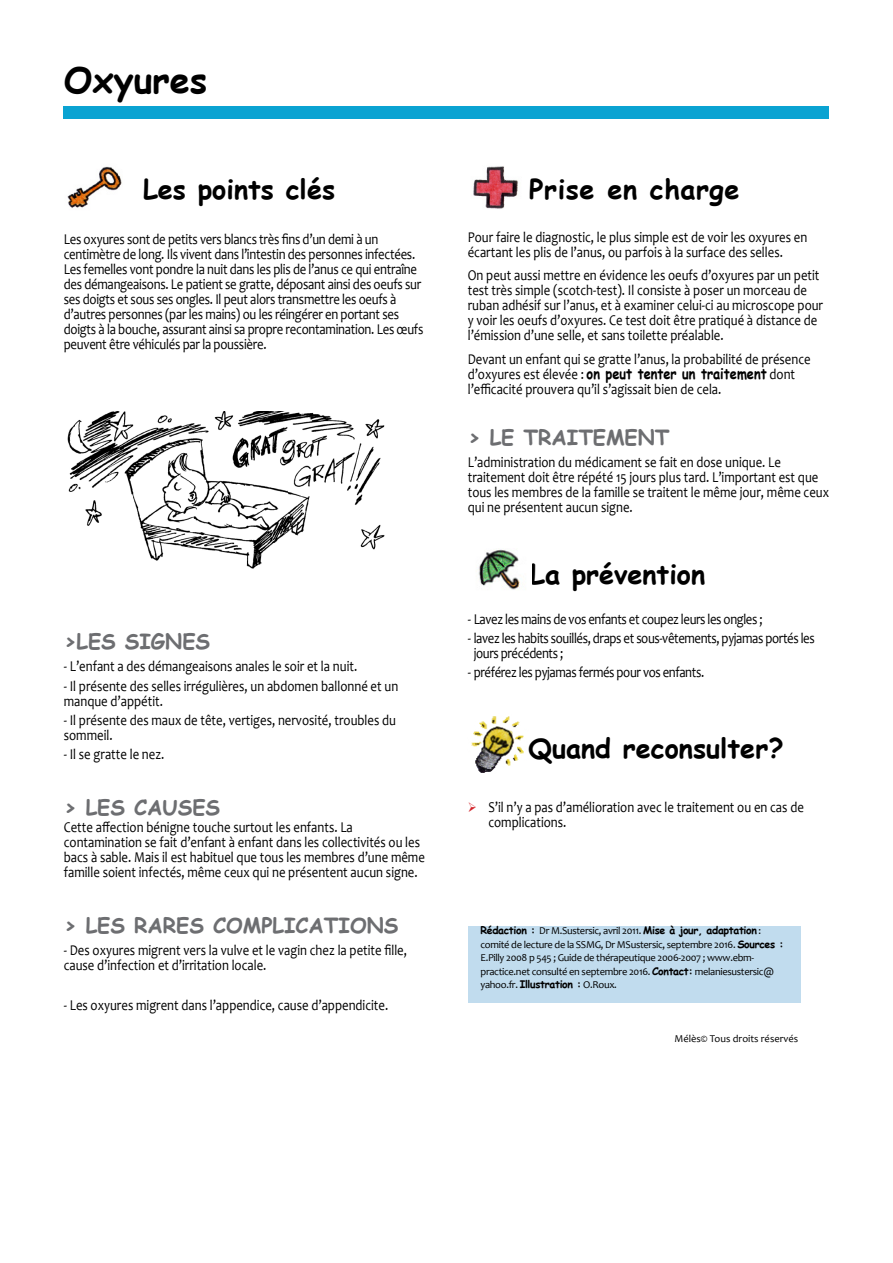
<style>
.page{position:relative;width:893px;height:1263px;background:#fff}
.page>*{position:absolute;margin:0;border:0;box-sizing:border-box;transform-origin:0 0}
.t1{font:700 36px "Comic Sans MS";color:#000}
.new_body__2{font:700 27px "Comic Sans MS";color:#000}
.new_body__2-2{font:700 27px "Comic Sans MS";letter-spacing:.02em;color:#000}
.t2{font:700 21px "Comic Sans MS";color:#6d6e71}
.new_body__2-3{font:15px/15px "Candara";color:#000;scale:.85 1}
.new_body__6{font:15px/15px "Candara";letter-spacing:-.02em;color:#000;scale:.85 1}
.new_body__6-2{font:15px/15px "Candara";color:#000;scale:.85 1}
.new_body__2-4{font:15px "Candara";letter-spacing:-.03em;color:#000;scale:.85 1}
.t3{font:10.5px/13.5px "Candara";letter-spacing:-.03em;color:#000}
.t4{font:10.5px "Candara";color:#000}
.s1{font-family:"Comic Sans MS";font-weight:700}
.s2{color:#d2232a}
</style>
<div class="page">
<div style="left:64px;top:106px;width:765px;height:13px;background:#0aa3d2"></div>
<img style="left:67px;top:166px;width:55px;height:42px">
<img style="left:67px;top:411px;width:318px;height:158px">
<img style="left:473px;top:166px;width:45px;height:43px">
<img style="left:478px;top:549px;width:42px;height:41px">
<img style="left:471px;top:716px;width:53px;height:57px">
<div style="left:468px;top:926px;width:332px;height:76px;background:#c1dcee"></div>
<p class="t1" style="left:64px;top:53px;width:145px">Oxyures</p>
<p class="new_body__2" style="left:143px;top:169px;width:194px">Les points clés</p>
<p class="new_body__6" style="left:64px;top:231px;width:425px">Les oxyures sont de petits vers blancs très fins d’un demi à un centimètre de long. Ils vivent dans l’intestin des personnes infectées.<br>Les femelles vont pondre la nuit dans les plis de l’anus ce qui entraîne des démangeaisons. Le patient se gratte, déposant ainsi des oeufs sur ses doigts et sous ses ongles. Il peut alors transmettre les oeufs à d’autres personnes (par les mains) ou les réingérer en portant ses doigts à la bouche, assurant ainsi sa propre recontamination. Les œufs peuvent être véhiculés par la poussière.</p>
<p class="t2" style="left:64px;top:626px;width:148px">&gt;LES SIGNES</p>
<p class="new_body__2-3" style="left:64px;top:659px;width:347px">- L’enfant a des démangeaisons anales le soir et la nuit.</p>
<p class="new_body__2-3" style="left:64px;top:678px;width:395px">- Il présente des selles irrégulières, un abdomen ballonné et un manque d’appétit.</p>
<p class="new_body__2-3" style="left:64px;top:713px;width:392px">- Il présente des maux de tête, vertiges, nervosité, troubles du sommeil.</p>
<p class="new_body__2-3" style="left:64px;top:747px;width:120px">- Il se gratte le nez.</p>
<p class="t2" style="left:64px;top:791px;width:158px">&gt; LES CAUSES</p>
<p class="new_body__2-3" style="left:64px;top:820px;width:426px">Cette affection bénigne touche surtout les enfants. La contamination se fait d’enfant à enfant dans les collectivités ou les bacs à sable. Mais il est habituel que tous les membres d’une même famille soient infectés, même ceux qui ne présentent aucun signe.</p>
<p class="t2" style="left:64px;top:909px;width:336px">&gt; LES RARES COMPLICATIONS</p>
<p class="new_body__2-3" style="left:64px;top:942px;width:405px">- Des oxyures migrent vers la vulve et le vagin chez la petite fille, cause d’infection et d’irritation locale.</p>
<p class="new_body__2-3" style="left:64px;top:998px;width:383px">- Les oxyures migrent dans l’appendice, cause d’appendicite.</p>
<p class="new_body__2-2" style="left:529px;top:169px;width:212px">Prise en charge</p>
<p class="new_body__2-3" style="left:468px;top:230px;width:401px">Pour faire le diagnostic, le plus simple est de voir les oxyures en écartant les plis de l’anus, ou parfois à la surface des selles.</p>
<p class="new_body__2-3" style="left:468px;top:268px;width:420px">On peut aussi mettre en évidence les oeufs d’oxyures par un petit test très simple (scotch-test). Il consiste à poser un morceau de ruban adhésif sur l’anus, et à examiner celui-ci au microscope pour y voir les oeufs d’oxyures. Ce test doit être pratiqué à distance de l’émission d’une selle, et sans toilette préalable.</p>
<p class="new_body__2-3" style="left:468px;top:352px;width:405px">Devant un enfant qui se gratte l’anus, la probabilité de présence d’oxyures est élevée : <span class="s1">on peut tenter un traitement</span> dont l’efficacité prouvera qu’il s’agissait bien de cela.</p>
<p class="t2" style="left:468px;top:422px;width:203px">&gt; LE TRAITEMENT</p>
<p class="new_body__2-3" style="left:468px;top:455px;width:427px">L’administration du médicament se fait en dose unique. Le traitement doit être répété 15 jours plus tard. L’important est que tous les membres de la famille se traitent le même jour, même ceux qui ne présentent aucun signe.</p>
<p class="new_body__2" style="left:530px;top:554px;width:177px">La prévention</p>
<p class="new_body__2-4" style="left:468px;top:610px;width:348px">- Lavez les mains de vos enfants et coupez leurs les ongles ;</p>
<p class="new_body__6" style="left:474px;top:631px;width:403px;text-indent:-6px">- lavez les habits souillés, draps et sous-vêtements, pyjamas portés les jours précédents ;</p>
<p class="new_body__6" style="left:468px;top:665px;width:280px">- préférez les pyjamas fermés pour vos enfants.</p>
<p class="new_body__2" style="left:528px;top:728px;width:257px">Quand reconsulter?</p>
<p class="new_body__6-2" style="left:488px;top:800px;width:373px;text-indent:-21px"><span class="s2">➢</span> S’il n’y a pas d’amélioration avec le traitement ou en cas de complications.</p>
<p class="t3" style="left:480px;top:924px;width:305px"><span class="s1">Rédaction :</span> Dr M.Sustersic, avril 2011. <span class="s1">Mise à jour, adaptation</span> : comité de lecture de la SSMG, Dr MSustersic, septembre 2016. <span class="s1">Sources :<br></span>E.Pilly 2008 p 545 ; Guide de thérapeutique 2006-2007 ; www.ebm&shy;practice.net consulté en septembre 2016. <span class="s1">Contact:</span> melaniesustersic@ yahoo.fr. <span class="s1">Illustration :</span> O.Roux.</p>
<p class="t4" style="left:674px;top:1032px;width:125px">Mélès© Tous droits réservés</p>
</div>
